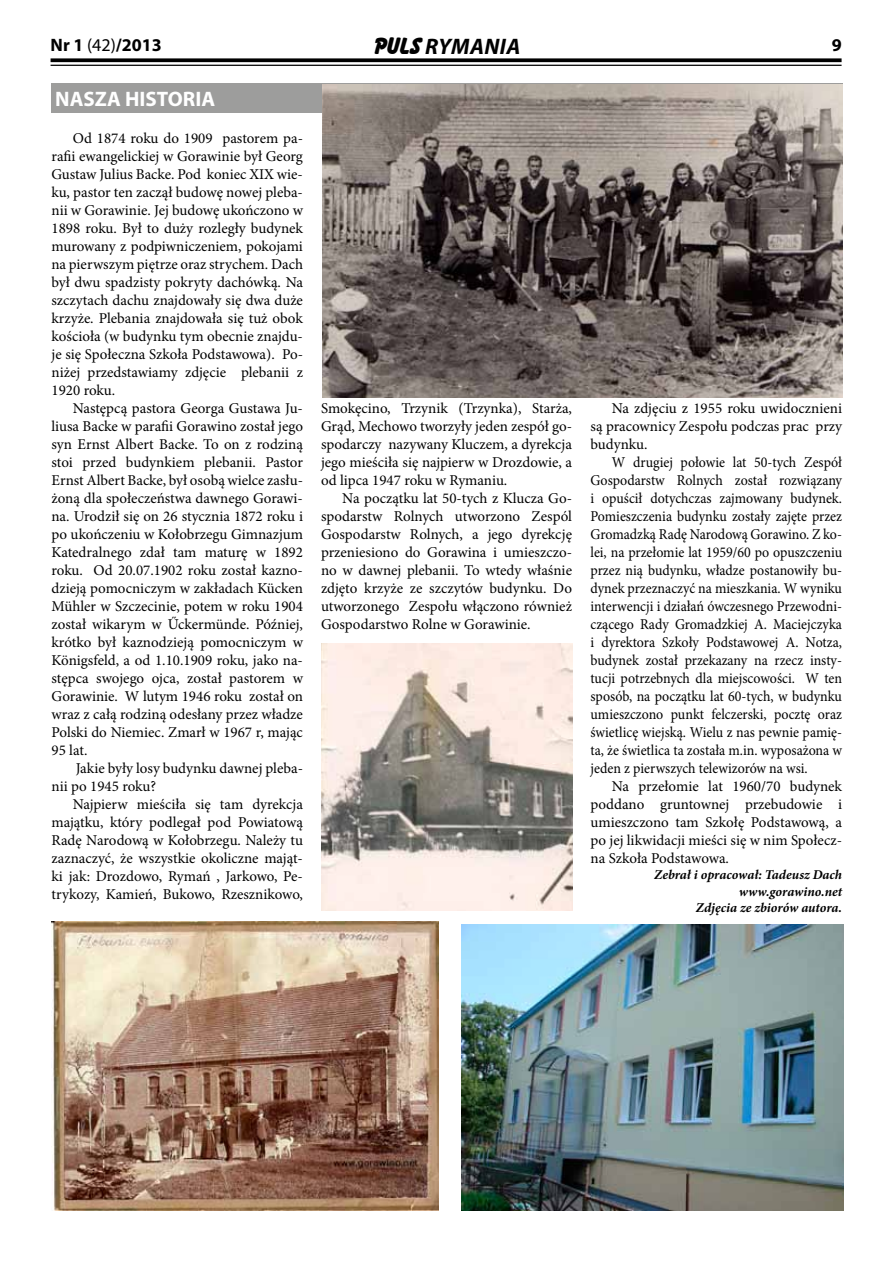
<style>
.page{position:relative;width:893px;height:1263px;background:#fff}
.page>*{position:absolute;margin:0;border:0;box-sizing:border-box;transform-origin:0 0}
.t1{font:italic 700 22.5px "Myriad Pro";letter-spacing:.02em;color:#000}
.t2{font:700 21px "Myriad Pro";color:#fff}
.t3{font:700 18px "Myriad Pro";color:#000}
.t4{font:15px/18px "Minion Pro";color:#000;text-align:justify}
.t5{font:15px/18px "Minion Pro";color:#000;text-align:justify;scale:.93 1}
.t6{font:italic 700 13.5px/16.2px "Minion Pro";letter-spacing:-.005em;color:#000;text-align:right}
.s1{font-weight:400}
.s2{font-family:"Bassoon";font-style:normal;font-size:21px}
</style>
<div class="page">
<svg style="left:51px;top:58px;width:791px;height:4px;fill:#000"></svg>
<hr style="left:51px;top:65px;width:791px;height:1px;background:#000">
<div style="left:51px;top:84px;width:791px;height:29px;background:#9d9d9c"></div>
<img style="left:321px;top:643px;width:251px;height:267px">
<img style="left:322px;top:84px;width:520px;height:314px">
<img style="left:51px;top:922px;width:387px;height:289px">
<img style="left:462px;top:925px;width:381px;height:286px">
<p class="t3" style="left:51px;top:33px;width:113px">Nr 1 <span class="s1">(42)</span>/2013</p>
<h1 class="t1" style="left:372px;top:32px;width:150px"><span class="s2">Puls</span> RYMANIA</h1>
<p class="t3" style="left:832px;top:33px;width:11px">9</p>
<h2 class="t2" style="left:55px;top:85px;width:161px">NASZA HISTORIA</h2>
<p class="t4" style="left:51px;top:129px;width:253px;text-indent:21px">Od 1874 roku do 1909 pastorem pa&shy;rafii ewangelickiej w Gorawinie był Georg Gustaw Julius Backe. Pod koniec XIX wie&shy;ku, pastor ten zaczął budowę nowej pleba&shy;nii w Gorawinie. Jej budowę ukończono w 1898 roku. Był to duży rozległy budynek murowany z podpiwniczeniem, pokojami na pierwszym piętrze oraz strychem. Dach był dwu spadzisty pokryty dachówką. Na szczytach dachu znajdowały się dwa duże krzyże. Plebania znajdowała się tuż obok kościoła (w budynku tym obecnie znajdu&shy;je się Społeczna Szkoła Podstawowa). Po&shy;niżej przedstawiamy zdjęcie plebanii z 1920 roku.</p>
<p class="t4" style="left:51px;top:399px;width:253px;text-indent:21px">Następcą pastora Georga Gustawa Ju&shy;liusa Backe w parafii Gorawino został jego syn Ernst Albert Backe. To on z rodziną stoi przed budynkiem plebanii. Pastor Ernst Albert Backe, był osobą wielce zasłu&shy;żoną dla społeczeństwa dawnego Gorawi&shy;na. Urodził się on 26 stycznia 1872 roku i po ukończeniu w Kołobrzegu Gimnazjum Katedralnego zdał tam maturę w 1892 roku. Od 20.07.1902 roku został kazno&shy;dzieją pomocniczym w zakładach Kücken Mühler w Szczecinie, potem w roku 1904 został wikarym w Űckermünde. Później, krótko był kaznodzieją pomocniczym w Königsfeld, a od 1.10.1909 roku, jako na&shy;stępca swojego ojca, został pastorem w Gorawinie. W lutym 1946 roku został on wraz z całą rodziną odesłany przez władze Polski do Niemiec. Zmarł w 1967 r, mając 95 lat.</p>
<p class="t4" style="left:51px;top:759px;width:253px;text-indent:24px">Jakie były losy budynku dawnej pleba&shy;nii po 1945 roku?</p>
<p class="t4" style="left:51px;top:795px;width:253px;text-indent:21px">Najpierw mieściła się tam dyrekcja majątku, który podlegał pod Powiatową Radę Narodową w Kołobrzegu. Należy tu zaznaczyć, że wszystkie okoliczne mająt&shy;ki jak: Drozdowo, Rymań , Jarkowo, Pe&shy;trykozy, Kamień, Bukowo, Rzesznikowo,</p>
<p class="t4" style="left:321px;top:399px;width:253px">Smokęcino, Trzynik (Trzynka), Starża, Grąd, Mechowo tworzyły jeden zespół go&shy;spodarczy nazywany Kluczem, a dyrekcja jego mieściła się najpierw w Drozdowie, a od lipca 1947 roku w Rymaniu.</p>
<p class="t4" style="left:321px;top:489px;width:253px;text-indent:21px">Na początku lat 50-tych z Klucza Go&shy;spodarstw Rolnych utworzono Zespól Gospodarstw Rolnych, a jego dyrekcję przeniesiono do Gorawina i umieszczo&shy;no w dawnej plebanii. To wtedy właśnie zdjęto krzyże ze szczytów budynku. Do utworzonego Zespołu włączono również Gospodarstwo Rolne w Gorawinie.</p>
<p class="t4" style="left:590px;top:399px;width:253px;text-indent:21px">Na zdjęciu z 1955 roku uwidocznieni są pracownicy Zespołu podczas prac przy budynku.</p>
<p class="t5" style="left:590px;top:453px;width:272px;text-indent:21px">W drugiej połowie lat 50-tych Zespół Gospodarstw Rolnych został rozwiązany i opuścił dotychczas zajmowany budynek.<br>Pomieszczenia budynku zostały zajęte przez Gromadzką Radę Narodową Gorawino. Z ko&shy;lei, na przełomie lat 1959/60 po opuszczeniu przez nią budynku, władze postanowiły bu&shy;dynek przeznaczyć na mieszkania. W wyniku interwencji i działań ówczesnego Przewodni&shy;czącego Rady Gromadzkiej A. Maciejczyka i dyrektora Szkoły Podstawowej A. Notza, budynek został przekazany na rzecz insty&shy;tucji potrzebnych dla miejscowości. W ten sposób, na początku lat 60-tych, w budynku umieszczono punkt felczerski, pocztę oraz świetlicę wiejską. Wielu z nas pewnie pamię&shy;ta, że świetlica ta została m.in. wyposażona w jeden z pierwszych telewizorów na wsi.</p>
<p class="t4" style="left:590px;top:777px;width:253px;text-indent:21px">Na przełomie lat 1960/70 budynek poddano gruntownej przebudowie i umieszczono tam Szkołę Podstawową, a po jej likwidacji mieści się w nim Społecz&shy;na Szkoła Podstawowa.</p>
<p class="t6" style="left:654px;top:867px;width:189px">Zebrał i opracował: Tadeusz Dach www.gorawino.net<br>Zdjęcia ze zbiorów autora.</p>
</div>
